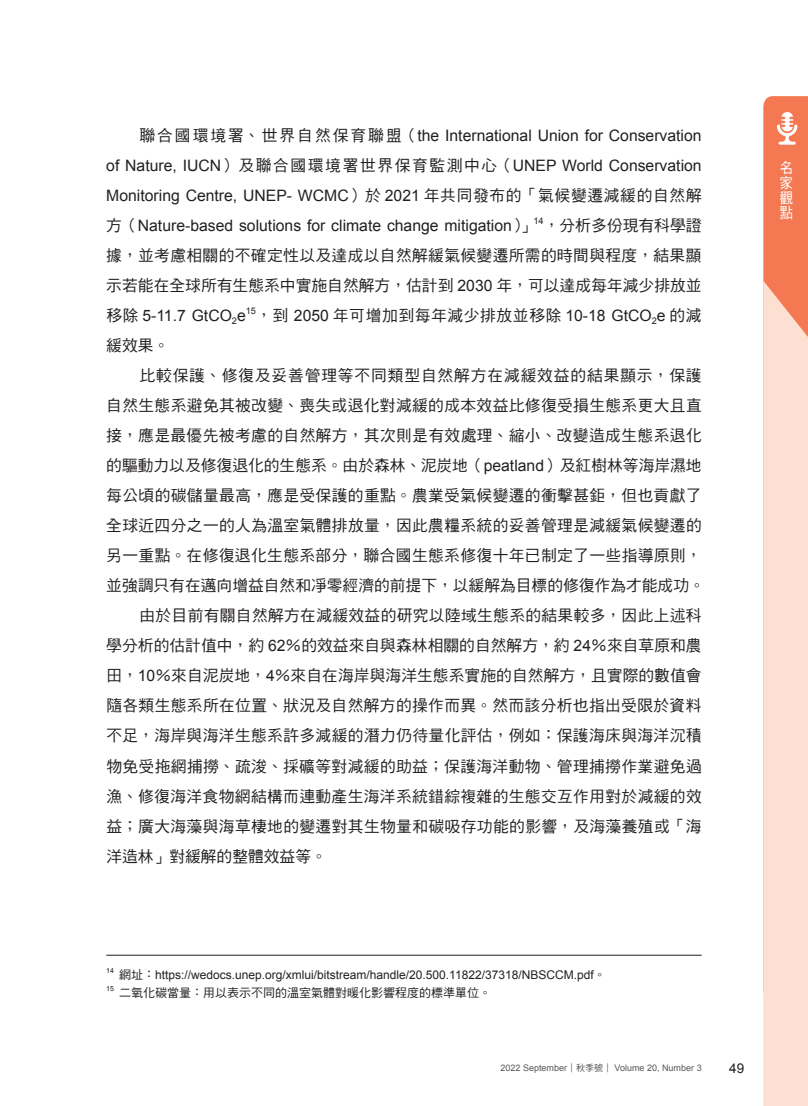
<style>
.page{position:relative;width:808px;height:1106px;background:#fff}
.page>*{position:absolute;margin:0;border:0;box-sizing:border-box;transform-origin:0 0}
.t1{font:15.75px/30px "DF Hei Std W5";letter-spacing:.025em;color:#231f20;text-align:justify}
.t2{font:15.75px/30px "Arial";color:#231f20;text-align:justify}
.t3{font:15.75px "DF Hei Std W5";color:#231f20}
.t4{font:15.75px "DF Hei Std W5";letter-spacing:.005em;color:#231f20}
.t5{font:15.75px "DF Hei Std W5";letter-spacing:.055em;color:#231f20}
.t6{font:14.85px/14.9px "DF Hei Std W5";color:#fff;text-align:justify;scale:.89 1}
.t7{font:13.5px "Arial";color:#231f20}
.t8{font:12px "Arial";color:#231f20}
.t9{font:12px "DF Hei Std W5";color:#231f20}
.t10{font:9.15px "Arial";color:#231f20}
.t11{font:9px "Arial";color:#57585a}
.t12{font:7.05px "Arial";color:#231f20}
.s1{font-family:"DF Hei Std W5"}
.s2{font-family:"Arial"}
</style>
<div class="page">
<div style="left:763px;top:96px;width:45px;height:185px;background:#f47953"></div>
<svg style="left:777px;top:112px;width:20px;height:33px"></svg>
<svg style="left:763px;top:281px;width:45px;height:825px;background:#fcdac9"></svg>
<hr style="left:106px;top:955px;width:596px;height:1px;background:#231f20">
<p class="t2" style="left:106px;top:121px;width:597px;text-indent:33px"><span class="s1">聯合國環境署、世界自然保育聯盟（</span>the International Union for Conservation of Nature, IUCN<span class="s1">）及聯合國環境署世界保育監測中心（</span>UNEP World Conservation Monitoring Centre, UNEP- WCMC<span class="s1">）於</span> 2021 <span class="s1">年共同發布的「氣候變遷減緩的自然解方（</span>Nature-based solutions for climate change mitigation<span class="s1">）」</span></p>
<p class="t10" style="left:533px;top:214px;width:12px">14</p>
<p class="t1" style="left:106px;top:210px;width:597px;text-indent:437px">，分析多份現有科學證據，並考慮相關的不確定性以及達成以自然解緩氣候變遷所需的時間與程度，結果顯示若能在全球所有生態系中實施自然解方，估計到 <span class="s2">2030</span> 年，可以達成每年減少排放並</p>
<p class="t2" style="left:106px;top:301px;width:141px"><span class="s1">移除</span> 5-11.7 GtCO<sub>2</sub>e</p>
<p class="t10" style="left:246px;top:304px;width:12px">15</p>
<p class="t1" style="left:256px;top:300px;width:447px">，到 <span class="s2">2050</span> 年可增加到每年減少排放並移除 <span class="s2">10-18 GtCO</span><sub>2</sub><span class="s2">e</span> 的減</p>
<p class="t1" style="left:106px;top:330px;width:64px">緩效果。</p>
<p class="t5" style="left:139px;top:367px;width:564px">比較保護、修復及妥善管理等不同類型自然解方在減緩效益的結果顯示，保護</p>
<p class="t1" style="left:106px;top:390px;width:597px">自然生態系避免其被改變、喪失或退化對減緩的成本效益比修復受損生態系更大且直</p>
<p class="t1" style="left:106px;top:420px;width:597px">接，應是最優先被考慮的自然解方，其次則是有效處理、縮小、改變造成生態系退化</p>
<p class="t3" style="left:106px;top:457px;width:597px">的驅動力以及修復退化的生態系。由於森林、泥炭地（<span class="s2">peatland</span>）及紅樹林等海岸濕地</p>
<p class="t1" style="left:106px;top:480px;width:597px">每公頃的碳儲量最高，應是受保護的重點。農業受氣候變遷的衝擊甚鉅，但也貢獻了</p>
<p class="t1" style="left:106px;top:510px;width:597px">全球近四分之一的人為溫室氣體排放量，因此農糧系統的妥善管理是減緩氣候變遷的</p>
<p class="t1" style="left:106px;top:540px;width:597px">另一重點。在修復退化生態系部分，聯合國生態系修復十年已制定了一些指導原則，</p>
<p class="t3" style="left:106px;top:577px;width:600px">並強調只有在邁向增益自然和凈零經濟的前提下，以緩解為目標的修復作為才能成功。</p>
<p class="t1" style="left:139px;top:600px;width:564px">由於目前有關自然解方在減緩效益的研究以陸域生態系的結果較多，因此上述科</p>
<p class="t3" style="left:106px;top:637px;width:597px">學分析的估計值中，約 <span class="s2">62</span>％的效益來自與森林相關的自然解方，約 <span class="s2">24</span>％來自草原和農</p>
<p class="t4" style="left:106px;top:667px;width:597px">田，<span class="s2">10</span>％來自泥炭地，<span class="s2">4</span>％來自在海岸與海洋生態系實施的自然解方，且實際的數值會</p>
<p class="t1" style="left:106px;top:690px;width:597px">隨各類生態系所在位置、狀況及自然解方的操作而異。然而該分析也指出受限於資料</p>
<p class="t1" style="left:106px;top:720px;width:597px">不足，海岸與海洋生態系許多減緩的潛力仍待量化評估，例如：保護海床與海洋沉積</p>
<p class="t1" style="left:106px;top:750px;width:597px">物免受拖網捕撈、疏浚、採礦等對減緩的助益；保護海洋動物、管理捕撈作業避免過</p>
<p class="t1" style="left:106px;top:780px;width:597px">漁、修復海洋食物網結構而連動產生海洋系統錯綜複雜的生態交互作用對於減緩的效</p>
<p class="t1" style="left:106px;top:810px;width:597px">益；廣大海藻與海草棲地的變遷對其生物量和碳吸存功能的影響，及海藻養殖或「海</p>
<p class="t3" style="left:106px;top:847px;width:222px">洋造林」對緩解的整體效益等。</p>
<p class="t6" style="left:780px;top:160px;width:16px">名家觀點</p>
<p class="t12" style="left:106px;top:965px;width:9px">14</p>
<p class="t8" style="left:119px;top:966px;width:488px"><span class="s1">網址：</span>https://wedocs.unep.org/xmlui/bitstream/handle/20.500.11822/37318/NBSCCM.pdf<span class="s1">。</span></p>
<p class="t12" style="left:106px;top:983px;width:9px">15</p>
<p class="t9" style="left:119px;top:985px;width:373px">二氧化碳當量：用以表示不同的溫室氣體對暖化影響程度的標準單位。</p>
<p class="t11" style="left:500px;top:1062px;width:203px">2022 September<span class="s1">｜秋季號｜</span> Volume 20, Number 3</p>
<p class="t7" style="left:729px;top:1059px;width:17px">49</p>
</div>
